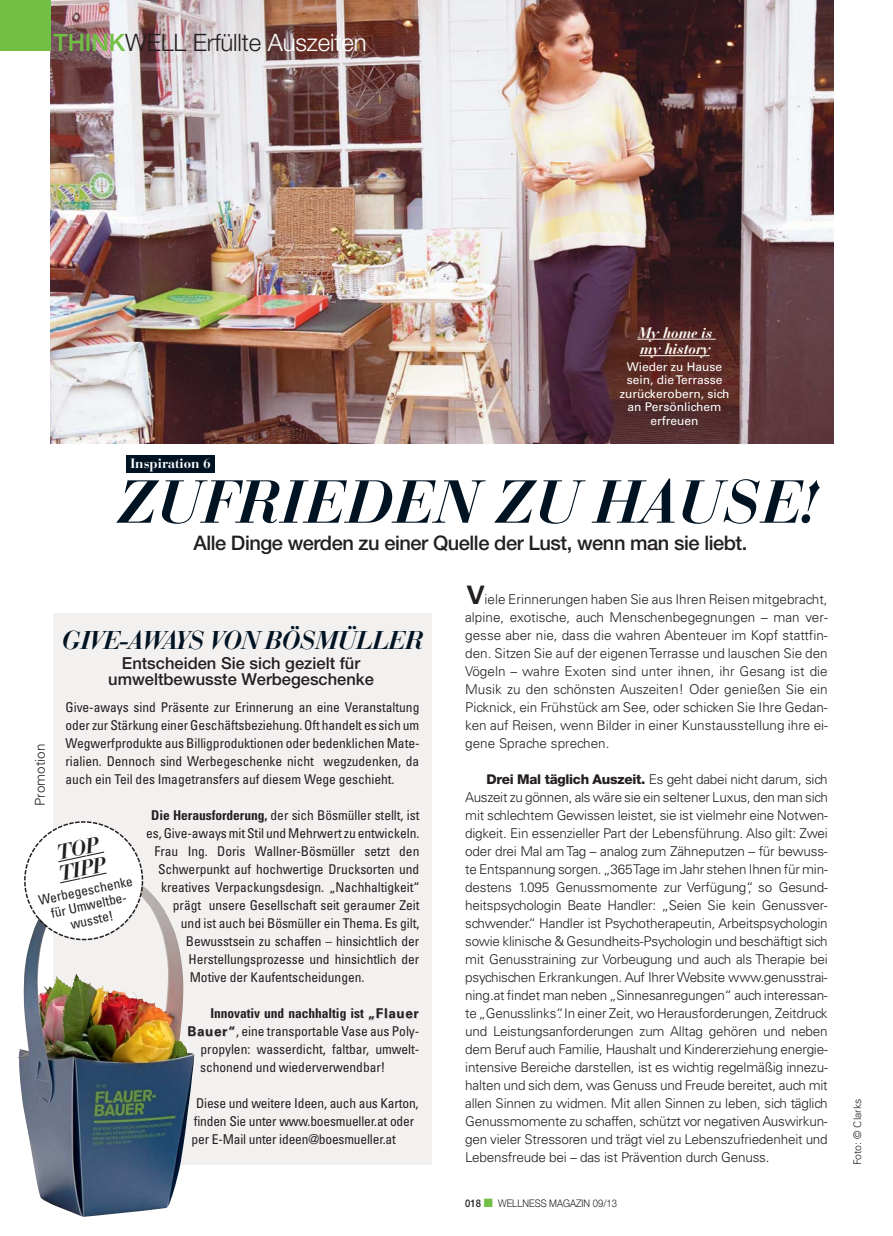
<style>
.page{position:relative;width:893px;height:1236px;background:#fff}
.page>*{position:absolute;margin:0;border:0;box-sizing:border-box;transform-origin:0 0}
.t1{font:italic 500 60px "Bodoni Bauer BQ";letter-spacing:.04em;color:#001323}
.t2{font:italic 500 25.5px "Bodoni Bauer BQ";letter-spacing:-.035em;color:#001323}
.t3{font:300 24px "Helvetica Neue";letter-spacing:-.005em;color:#231f20}
.t4{font:italic 500 21px/21px "Bodoni Bauer BQ";color:#231f20}
.t5{font:500 20.1px "Helvetica Neue";letter-spacing:-.02em;color:#231f20}
.t6{font:500 16.5px/16.5px "Helvetica Neue";color:#231f20;text-align:center}
.t7{font:italic 500 15px/16.5px "Bodoni Bauer BQ";color:#faf8f2}
.t8{font:300 13.5px/18px "Univers";letter-spacing:-.01em;color:#231f20;text-align:justify}
.t9{font:condensed 13.5px/18px "Univers";letter-spacing:-.005em;color:#231f20;text-align:justify}
.t10{font:700 condensed 13.5px "Univers";letter-spacing:-.005em;color:#231f20}
.t11{font:500 13.5px "Bodoni Bauer BQ";color:#fff}
.t12{font:12px/13.5px "Univers";color:#fff;text-align:center}
.t13{font:300 10.5px "Helvetica Neue";color:#231f20;scale:.9 1}
.t14{font:300 10.5px "Univers";color:#231f20}
.s1{font-weight:500;color:#71bf44}
.s2{color:#fff}
.s3{font-weight:700}
.s4{font-stretch:normal;color:#ccc}
.s5{font-weight:700;font-stretch:normal;color:#ccc}
.s6{font-weight:700;font-size:25.5px}
.s7{font-family:"Helvetica Neue";font-weight:800}
.s8{font-weight:500}
.s9{color:#71bf44}
</style>
<div class="page">
<img style="left:0;top:0;width:834px;height:1217px">
<h3 class="t3" style="left:54px;top:27px;width:314px"><span class="s1">THINK</span>WELL Erfüllte <span class="s2">Auszeiten</span></h3>
<p class="t11" style="left:130px;top:455px;width:82px">Inspiration 6</p>
<p class="t7" style="left:637px;top:324px;width:76px">My home is my history</p>
<p class="t12" style="left:619px;top:360px;width:111px">Wieder zu Hause sein, die Terrasse zurückerobern, sich an Persönlichem erfreuen</p>
<h1 class="t1" style="left:113px;top:466px;width:699px">ZUFRIEDEN ZU HAUSE!</h1>
<h3 class="t5" style="left:193px;top:531px;width:555px">Alle Dinge werden zu einer Quelle der Lust, wenn man sie liebt.</h3>
<h2 class="t2" style="left:60px;top:625px;width:363px">GIVE-AWAYS VON BÖSMÜLLER</h2>
<p class="t6" style="left:108px;top:654px;width:267px">Entscheiden Sie sich gezielt für umweltbewusste Werbegeschenke</p>
<p class="t9" style="left:65px;top:697px;width:355px">Give-aways sind Präsente zur Erinnerung an eine Veranstaltung oder zur Stärkung einer Geschäftsbeziehung. Oft handelt es sich um Wegwerfprodukte aus Billigproduktionen oder bedenklichen Mate&shy;rialien. Dennoch sind Werbegeschenke nicht wegzudenken, da auch ein Teil des Imagetransfers auf diesem Wege geschieht.</p>
<p class="t9" style="left:151px;top:805px;width:269px"><span class="s3">Die Herausforderung,</span> der sich Bösmüller stellt, ist</p>
<p class="t9" style="left:146px;top:823px;width:274px">es, Give-aways mit Stil und Mehrwert zu entwickeln.</p>
<p class="t9" style="left:154px;top:841px;width:266px">Frau Ing. Doris Wallner-Bösmüller setzt den</p>
<p class="t9" style="left:158px;top:859px;width:263px">Schwerpunkt auf hochwertige Drucksorten und</p>
<p class="t9" style="left:161px;top:877px;width:260px">kreatives Verpackungsdesign. „Nachhaltigkeit“</p>
<p class="t9" style="left:173px;top:895px;width:248px">prägt unsere Gesellschaft seit geraumer Zeit</p>
<p class="t9" style="left:181px;top:913px;width:240px">und ist auch bei Bösmüller ein Thema. Es gilt,</p>
<p class="t9" style="left:186px;top:931px;width:235px">Bewusstsein zu schaffen – hinsichtlich der</p>
<p class="t9" style="left:188px;top:949px;width:232px">Herstellungsprozesse und hinsichtlich der</p>
<p class="t9" style="left:190px;top:967px;width:176px">Motive der Kaufentscheidungen.</p>
<p class="t10" style="left:210px;top:1004px;width:210px">Innovativ und nachhaltig ist <span class="s4">„Flauer</span></p>
<p class="t9" style="left:188px;top:1021px;width:232px"><span class="s5">Bauer“</span>, eine transportable Vase aus Poly-</p>
<p class="t9" style="left:200px;top:1039px;width:220px">propylen: wasserdicht, faltbar, umwelt-</p>
<p class="t9" style="left:200px;top:1057px;width:186px">schonend und wiederverwendbar!</p>
<p class="t9" style="left:191px;top:1093px;width:228px;text-align:left;text-indent:5px">Diese und weitere Ideen, auch aus Karton, finden Sie unter www.boesmueller.at oder per E-Mail unter ideen@boesmueller.at</p>
<p class="t8" style="left:31px;top:805px;width:64px;rotate:-90deg">Promotion</p>
<h3 class="t4" style="left:52px;top:843px;width:48px;rotate:-12deg">TOP<br>TIPP</h3>
<p class="t9" style="left:37px;top:892px;width:97px;line-height:15px;text-align:center;rotate:-12deg">Werbegeschenke für Umweltbe&shy;wusste!</p>
<p class="t8" style="left:465px;top:590px;width:364px"><span class="s6">V</span>iele Erinnerungen haben Sie aus Ihren Reisen mitgebracht, alpine, exotische, auch Menschenbegegnungen – man ver&shy;gesse aber nie, dass die wahren Abenteuer im Kopf stattfin&shy;den. Sitzen Sie auf der eigenen Terrasse und lauschen Sie den Vögeln – wahre Exoten sind unter ihnen, ihr Gesang ist die Musik zu den schönsten Auszeiten! Oder genießen Sie ein Picknick, ein Frühstück am See, oder schicken Sie Ihre Gedan&shy;ken auf Reisen, wenn Bilder in einer Kunstausstellung ihre ei&shy;gene Sprache sprechen.</p>
<p class="t8" style="left:465px;top:770px;width:364px;text-indent:21px"><span class="s7">Drei Mal täglich Auszeit.</span> Es geht dabei nicht darum, sich Auszeit zu gönnen, als wäre sie ein seltener Luxus, den man sich mit schlechtem Gewissen leistet, sie ist vielmehr eine Notwen&shy;digkeit. Ein essenzieller Part der Lebensführung. Also gilt: Zwei oder drei Mal am Tag – analog zum Zähneputzen – für bewuss&shy;te Entspannung sorgen. „365 Tage im Jahr stehen Ihnen für min&shy;destens 1.095 Genussmomente zur Verfügung“, so Gesund&shy;heitspsychologin Beate Handler: „Seien Sie kein Genussver&shy;schwender.“ Handler ist Psychotherapeutin, Arbeitspsychologin sowie klinische &amp; Gesundheits-Psychologin und beschäftigt sich mit Genusstraining zur Vorbeugung und auch als Therapie bei psychischen Erkrankungen. Auf Ihrer Website www.genusstrai&shy;ning.at findet man neben „Sinnesanregungen“ auch interessan&shy;te „Genusslinks“. In einer Zeit, wo Herausforderungen, Zeitdruck und Leistungsanforderungen zum Alltag gehören und neben dem Beruf auch Familie, Haushalt und Kindererziehung energie&shy;intensive Bereiche darstellen, ist es wichtig regelmäßig innezu&shy;halten und sich dem, was Genuss und Freude bereitet, auch mit allen Sinnen zu widmen. Mit allen Sinnen zu leben, sich täglich Genussmomente zu schaffen, schützt vor negativen Auswirkun&shy;gen vieler Stressoren und trägt viel zu Lebenszufriedenheit und Lebensfreude bei – das ist Prävention durch Genuss.</p>
<p class="t13" style="left:465px;top:1196px;width:170px"><span class="s8">018</span> <span class="s9">■</span> WELLNESS MAGAZIN 09/13</p>
<p class="t14" style="left:850px;top:1165px;width:68px;rotate:-90deg">Foto: © Clarks</p>
</div>
